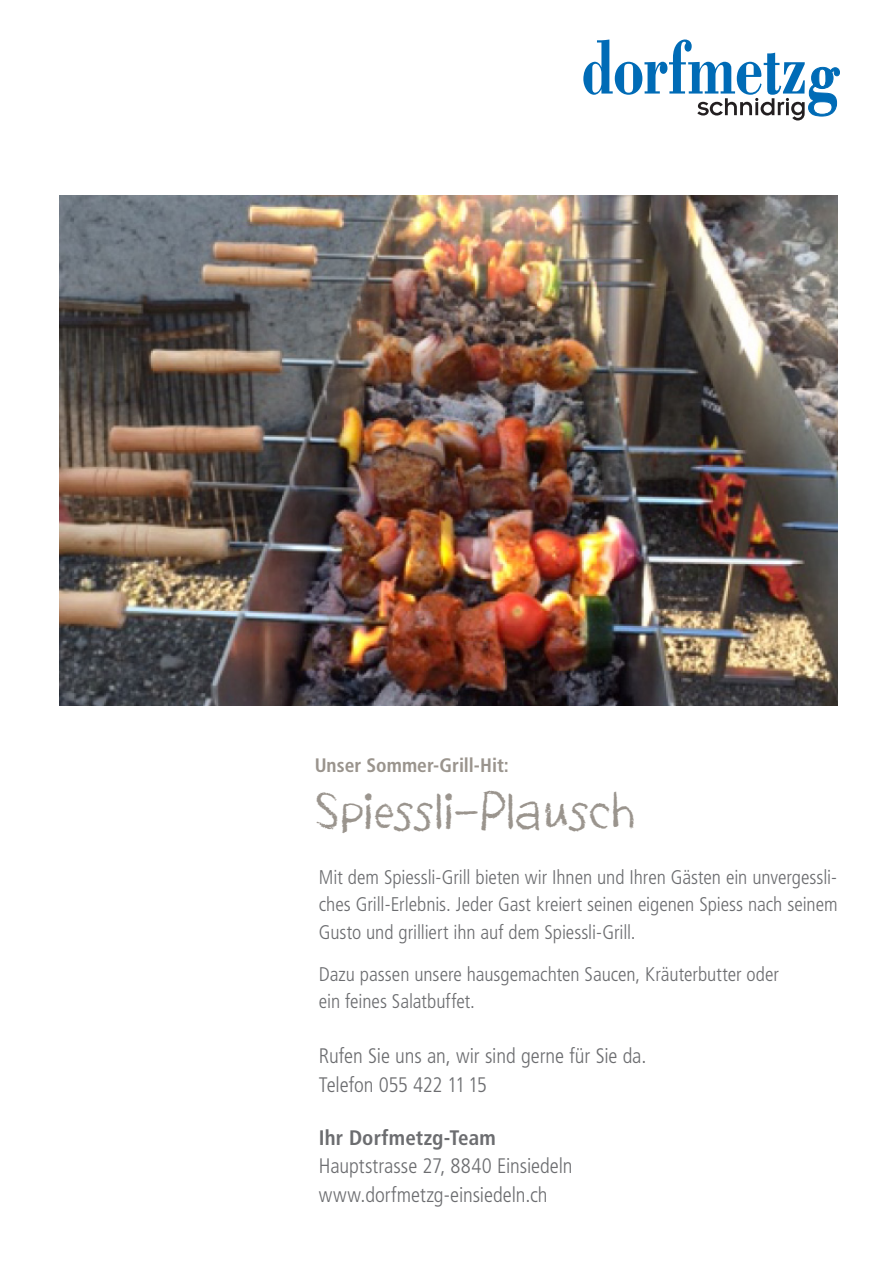
<style>
.page{position:relative;width:893px;height:1263px;background:#fff}
.page>*{position:absolute;margin:0;border:0;box-sizing:border-box;transform-origin:0 0}
.t1{font:48px "Drawzing";letter-spacing:.005em;color:#9a948d}
.t2{font:300 condensed 21px "Frutiger LT Std";letter-spacing:-.005em;color:#6c6d70}
.t3{font:700 condensed 21px "Frutiger LT Std";letter-spacing:.005em;color:#6c6d70}
.t4{font:300 condensed 19.8px/27px "Frutiger LT Std";letter-spacing:-.005em;color:#6c6d70;text-align:justify}
.t5{font:700 condensed 19.5px "Frutiger LT Std";color:#9a948d}
</style>
<div class="page">
<img style="left:60px;top:196px;width:778px;height:510px">
<svg style="left:583px;top:40px;width:257px;height:81px"></svg>
<p class="t5" style="left:315px;top:753px;width:196px">Unser Sommer-Grill-Hit:</p>
<p class="t1" style="left:315px;top:781px;width:321px">Spiessli-Plausch</p>
<p class="t4" style="left:319px;top:864px;width:520px">Mit dem Spiessli-Grill bieten wir Ihnen und Ihren Gästen ein unvergessli&shy;ches Grill-Erlebnis. Jeder Gast kreiert seinen eigenen Spiess nach seinem Gusto und grilliert ihn auf dem Spiessli-Grill.</p>
<p class="t4" style="left:319px;top:960px;width:461px">Dazu passen unsere hausgemachten Saucen, Kräuterbutter oder</p>
<p class="t4" style="left:319px;top:987px;width:158px">ein feines Salatbuffet.</p>
<p class="t2" style="left:319px;top:1044px;width:329px">Rufen Sie uns an, wir sind gerne für Sie da.</p>
<p class="t2" style="left:319px;top:1072px;width:170px">Telefon 055 422 11 15</p>
<p class="t3" style="left:319px;top:1125px;width:179px">Ihr Dorfmetzg-Team</p>
<p class="t2" style="left:319px;top:1154px;width:255px">Hauptstrasse 27, 8840 Einsiedeln</p>
<p class="t2" style="left:319px;top:1182px;width:230px">www.dorfmetzg-einsiedeln.ch</p>
</div>
